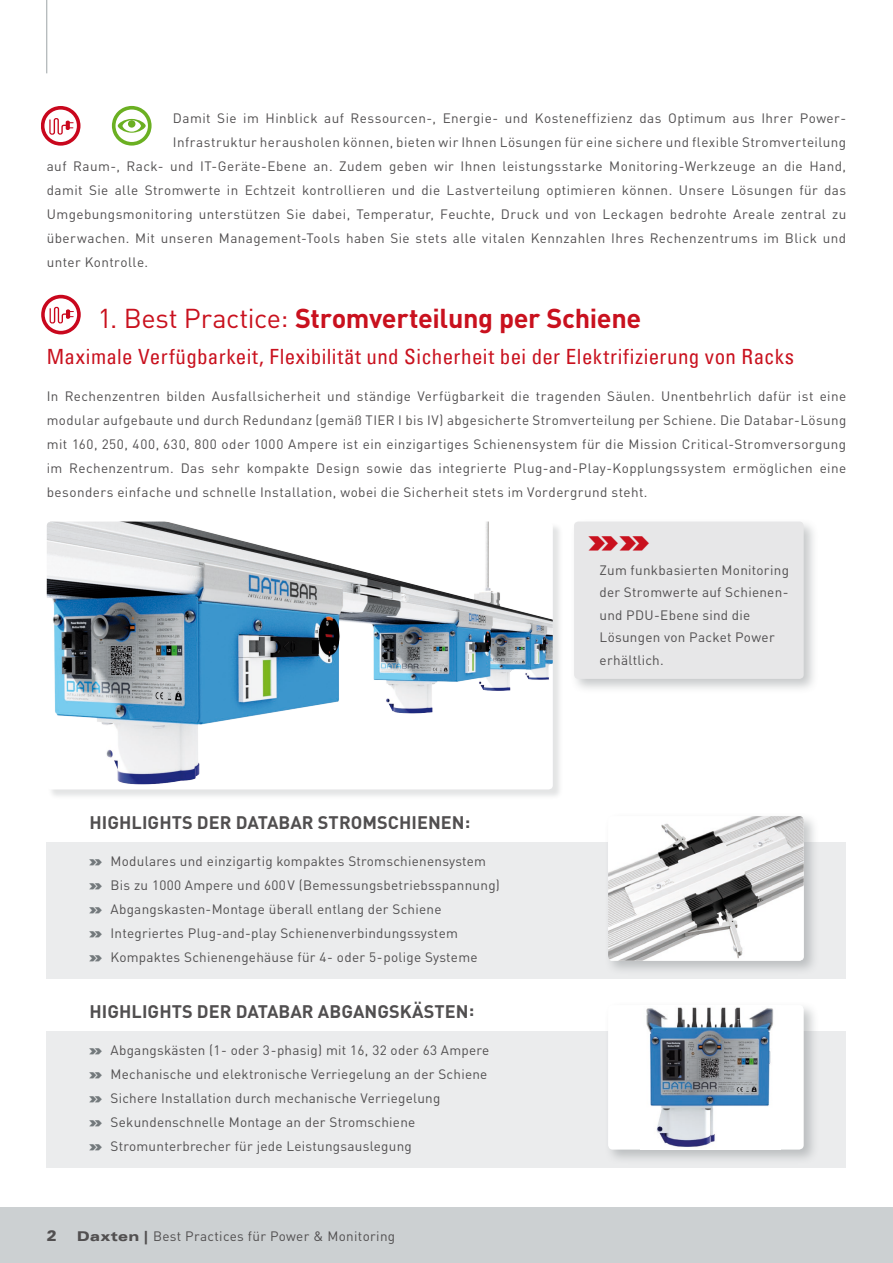
<style>
.page{position:relative;width:893px;height:1263px;background:#fff}
.page>*{position:absolute;margin:0;border:0;box-sizing:border-box;transform-origin:0 0}
.t1{font:900 expanded 31.5px "Univers LT";color:#c9111e}
.t2{font:700 27px "DIN Pro";letter-spacing:-.015em;color:#c9111e}
.t3{font:condensed 21px "Univers LT";letter-spacing:.02em;color:#c9111e}
.t4{font:700 18px "DIN Pro";letter-spacing:.005em;color:#514f50}
.t5{font:900 15px "Univers LT";color:#514f50}
.t6{font:13.5px/24px "DIN Pro";letter-spacing:.025em;color:#514f50}
.s1{font-weight:400}
.s2{font-family:"Univers LT";font-weight:900;font-stretch:expanded;color:#73797c}
.s3{font-family:"Univers LT";font-weight:900;font-stretch:expanded}
.s4{font-family:"Univers LT";font-weight:900}
</style>
<div class="page">
<div style="left:47px;top:842px;width:799px;height:136px;background:#ebeced"></div>
<div style="left:47px;top:1031px;width:799px;height:136px;background:#ebeced"></div>
<div style="left:0;top:1208px;width:893px;height:55px;background:#ccd0d2"></div>
<hr style="left:46px;top:0;width:1px;height:73px;background:#9da4a7">
<svg style="left:41px;top:295px;width:40px;height:39px"></svg>
<svg style="left:112px;top:106px;width:40px;height:40px"></svg>
<div style="left:128px;top:120px;width:7px;height:8px;background:#6bb022;border-radius:50%"></div>
<svg style="left:41px;top:106px;width:39px;height:40px"></svg>
<div style="left:571px;top:518px;width:248px;height:176px;background:#73797c;opacity:.4"></div>
<div style="left:574px;top:521px;width:230px;height:158px;background:#e7e7e8;border-radius:4px"></div>
<div style="left:48px;top:523px;width:516px;height:277px;background:#73797c;opacity:.2"></div>
<img style="left:47px;top:521px;width:506px;height:268px">
<div style="left:605px;top:813px;width:214px;height:163px;background:#73797c;opacity:.4"></div>
<img style="left:608px;top:816px;width:196px;height:145px">
<div style="left:605px;top:1002px;width:214px;height:163px;background:#73797c;opacity:.4"></div>
<div style="left:608px;top:1005px;width:196px;height:144px;background:#fff;border-radius:5px"></div>
<img style="left:646px;top:1007px;width:128px;height:140px">
<p class="t6" style="left:173px;top:105px;width:675px">Damit Sie im Hinblick auf Ressourcen-, Energie- und Kosteneffizienz das Optimum aus Ihrer Power-</p>
<p class="t6" style="left:173px;top:129px;width:675px">Infrastruktur herausholen können, bieten wir Ihnen Lösungen für eine sichere und flexible Stromverteilung</p>
<p class="t6" style="left:47px;top:153px;width:801px">auf Raum-, Rack- und IT-Geräte-Ebene an. Zudem geben wir Ihnen leistungsstarke Monitoring-Werkzeuge an die Hand,</p>
<p class="t6" style="left:47px;top:177px;width:801px">damit Sie alle Stromwerte in Echtzeit kontrollieren und die Lastverteilung optimieren können. Unsere Lösungen für das</p>
<p class="t6" style="left:47px;top:201px;width:801px">Umgebungsmonitoring unterstützen Sie dabei, Temperatur, Feuchte, Druck und von Leckagen bedrohte Areale zentral zu</p>
<p class="t6" style="left:47px;top:225px;width:801px">überwachen. Mit unseren Management-Tools haben Sie stets alle vitalen Kennzahlen Ihres Rechenzentrums im Blick und</p>
<p class="t6" style="left:47px;top:249px;width:103px">unter Kontrolle.</p>
<h2 class="t2" style="left:98px;top:296px;width:545px"><span class="s1">1. Best Practice:</span> Stromverteilung per Schiene</h2>
<h3 class="t3" style="left:47px;top:343px;width:749px">Maximale Verfügbarkeit, Flexibilität und Sicherheit bei der Elektrifizierung von Racks</h3>
<p class="t6" style="left:47px;top:383px;width:801px;text-align:justify">In Rechenzentren bilden Ausfallsicherheit und ständige Verfügbarkeit die tragenden Säulen. Unentbehrlich dafür ist eine modular aufgebaute und durch Redundanz (gemäß TIER I bis IV) abgesicherte Stromverteilung per Schiene. Die Databar-Lösung mit 160, 250, 400, 630, 800 oder 1000 Ampere ist ein einzigartiges Schienensystem für die Mission Critical-Stromversorgung im Rechenzentrum. Das sehr kompakte Design sowie das integrierte Plug-and-Play-Kopplungssystem ermöglichen eine besonders einfache und schnelle Installation, wobei die Sicherheit stets im Vordergrund steht.</p>
<h1 class="t1" style="left:588px;top:522px;width:63px">»»</h1>
<h3 class="t4" style="left:89px;top:808px;width:382px">HIGHLIGHTS DER DATABAR STROMSCHIENEN:</h3>
<p class="t6" style="left:89px;top:848px;width:412px"><span class="s2">»</span> Modulares und einzigartig kompaktes Stromschienensystem <span class="s2">»</span> Bis zu 1000 Ampere und 600V (Bemessungsbetriebsspannung) <span class="s2">»</span> Abgangskasten-Montage überall entlang der Schiene<br><span class="s2">»</span> Integriertes Plug-and-play Schienenverbindungssystem<br><span class="s2">»</span> Kompaktes Schienengehäuse für 4- oder 5-polige Systeme</p>
<h3 class="t4" style="left:89px;top:996px;width:386px">HIGHLIGHTS DER DATABAR ABGANGSKÄSTEN:</h3>
<p class="t6" style="left:89px;top:1036px;width:402px"><span class="s2">»</span> Abgangskästen (1- oder 3-phasig) mit 16, 32 oder 63 Ampere <span class="s2">»</span> Mechanische und elektronische Verriegelung an der Schiene <span class="s2">»</span> Sichere Installation durch mechanische Verriegelung<br><span class="s2">»</span> Sekundenschnelle Montage an der Stromschiene<br><span class="s2">»</span> Stromunterbrecher für jede Leistungsauslegung</p>
<p class="t5" style="left:47px;top:1226px;width:12px">2</p>
<p class="t6" style="left:77px;top:1222px;width:320px"><span class="s3">Daxten</span> <span class="s4">|</span> Best Practices für Power &amp; Monitoring</p>
<p class="t6" style="left:600px;top:557px;width:191px;line-height:22.5px">Zum funkbasierten Monitoring der Stromwerte auf Schienen&shy;und PDU-Ebene sind die<br>Lösungen von Packet Power erhältlich.</p>
</div>
